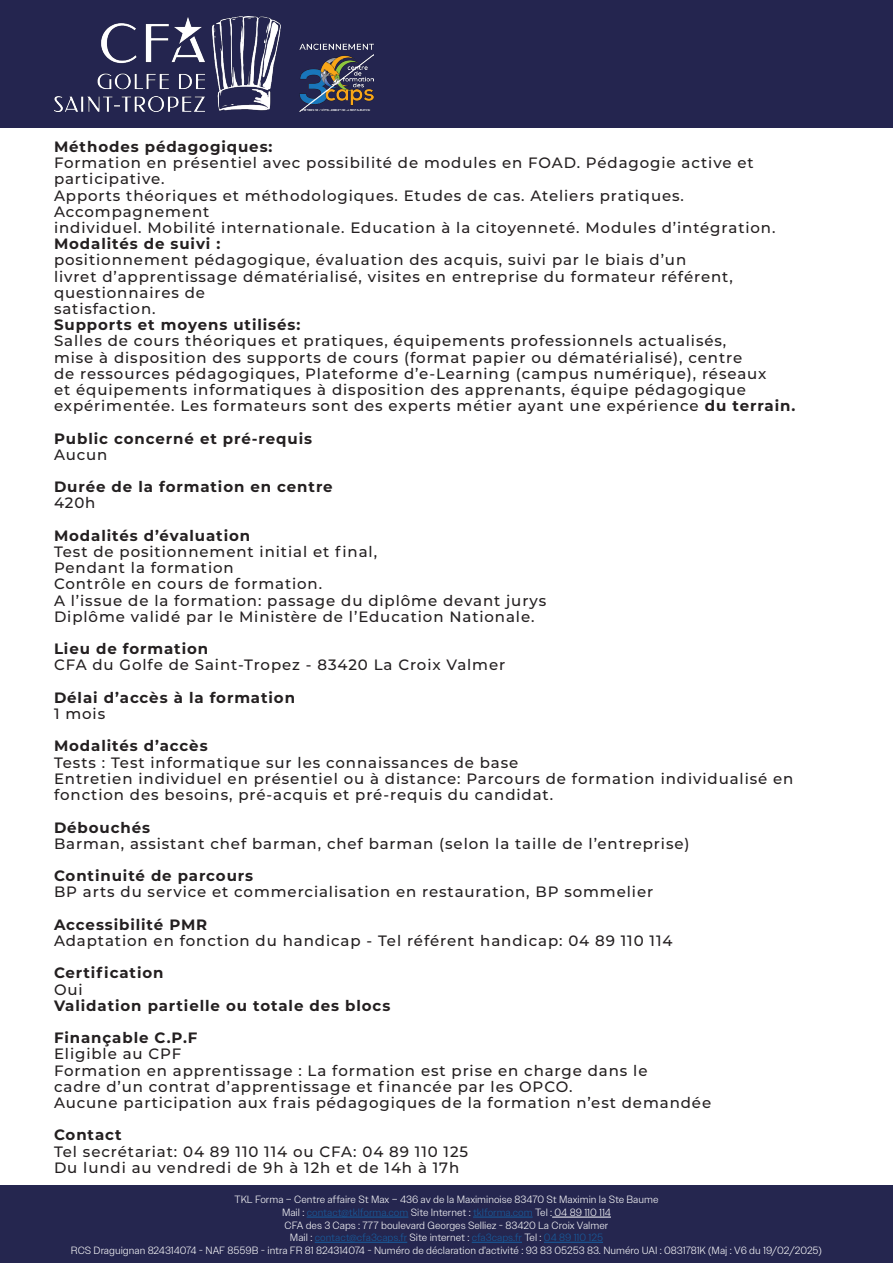
<style>
.page{position:relative;width:893px;height:1263px;background:#fff}
.page>*{position:absolute;margin:0;border:0;box-sizing:border-box;transform-origin:0 0}
.t1{font:500 15px/16.2px "Montserrat";letter-spacing:.06em;color:#231f20}
.t2{font:700 15px "Montserrat";letter-spacing:.06em;color:#231f20}
.t3{font:300 10.5px/12.6px "Owners Text";color:#fff;text-align:center}
.s1{font-weight:700}
.s2{color:#175d9e}
</style>
<div class="page">
<div style="left:0;top:0;width:893px;height:128px;background:#24254f"></div>
<div style="left:0;top:1185px;width:893px;height:78px;background:#25264f"></div>
<hr style="left:307px;top:1217px;width:101px;height:1px;background:#175d9e">
<hr style="left:473px;top:1217px;width:60px;height:1px;background:#175d9e">
<hr style="left:552px;top:1217px;width:59px;height:1px;background:#fff">
<hr style="left:315px;top:1242px;width:92px;height:1px;background:#175d9e">
<hr style="left:472px;top:1242px;width:50px;height:1px;background:#175d9e">
<hr style="left:544px;top:1242px;width:59px;height:1px;background:#175d9e">
<img style="left:54px;top:17px;width:320px;height:94px">
<p class="t2" style="left:54px;top:136px;width:220px">Méthodes pédagogiques:</p>
<p class="t1" style="left:54px;top:154px;width:701px">Formation en présentiel avec possibilité de modules en FOAD. Pédagogie active et participative.</p>
<p class="t1" style="left:54px;top:187px;width:631px">Apports théoriques et méthodologiques. Etudes de cas. Ateliers pratiques.<br>Accompagnement</p>
<p class="t1" style="left:54px;top:219px;width:723px">individuel. Mobilité internationale. Education à la citoyenneté. Modules d’intégration.</p>
<p class="t2" style="left:54px;top:233px;width:168px">Modalités de suivi :</p>
<p class="t1" style="left:54px;top:251px;width:634px">positionnement pédagogique, évaluation des acquis, suivi par le biais d’un</p>
<p class="t1" style="left:54px;top:268px;width:680px">livret d’apprentissage dématérialisé, visites en entreprise du formateur référent, questionnaires de</p>
<p class="t1" style="left:54px;top:300px;width:103px">satisfaction.</p>
<p class="t2" style="left:54px;top:314px;width:248px">Supports et moyens utilisés:</p>
<p class="t1" style="left:54px;top:332px;width:674px">Salles de cours théoriques et pratiques, équipements professionnels actualisés,</p>
<p class="t1" style="left:54px;top:349px;width:690px">mise à disposition des supports de cours (format papier ou dématérialisé), centre</p>
<p class="t1" style="left:54px;top:365px;width:714px">de ressources pédagogiques, Plateforme d’e-Learning (campus numérique), réseaux</p>
<p class="t1" style="left:54px;top:381px;width:743px">et équipements informatiques à disposition des apprenants, équipe pédagogique expérimentée. Les formateurs sont des experts métier ayant une expérience <span class="s1">du terrain.</span></p>
<p class="t2" style="left:54px;top:427px;width:260px">Public concerné et pré-requis</p>
<p class="t1" style="left:54px;top:446px;width:55px">Aucun</p>
<p class="t2" style="left:54px;top:476px;width:280px">Durée de la formation en centre</p>
<p class="t1" style="left:54px;top:494px;width:43px">420h</p>
<p class="t2" style="left:54px;top:525px;width:198px">Modalités d’évaluation</p>
<p class="t1" style="left:54px;top:543px;width:325px">Test de positionnement initial et final,</p>
<p class="t1" style="left:54px;top:559px;width:181px">Pendant la formation</p>
<p class="t1" style="left:54px;top:575px;width:270px">Contrôle en cours de formation.</p>
<p class="t1" style="left:54px;top:592px;width:494px">A l’issue de la formation: passage du diplôme devant jurys</p>
<p class="t1" style="left:54px;top:608px;width:482px">Diplôme validé par le Ministère de l’Education Nationale.</p>
<p class="t2" style="left:54px;top:638px;width:156px">Lieu de formation</p>
<p class="t1" style="left:54px;top:656px;width:453px">CFA du Golfe de Saint-Tropez - 83420 La Croix Valmer</p>
<p class="t2" style="left:54px;top:687px;width:243px">Délai d’accès à la formation</p>
<p class="t1" style="left:54px;top:705px;width:53px">1 mois</p>
<p class="t2" style="left:54px;top:735px;width:155px">Modalités d’accès</p>
<p class="t1" style="left:54px;top:754px;width:466px">Tests : Test informatique sur les connaissances de base</p>
<p class="t1" style="left:54px;top:770px;width:741px">Entretien individuel en présentiel ou à distance: Parcours de formation individualisé en fonction des besoins, pré-acquis et pré-requis du candidat.</p>
<p class="t2" style="left:54px;top:816px;width:98px">Débouchés</p>
<p class="t1" style="left:54px;top:835px;width:637px">Barman, assistant chef barman, chef barman (selon la taille de l’entreprise)</p>
<p class="t2" style="left:54px;top:865px;width:201px">Continuité de parcours</p>
<p class="t1" style="left:54px;top:883px;width:601px">BP arts du service et commercialisation en restauration, BP sommelier</p>
<p class="t2" style="left:54px;top:913px;width:155px">Accessibilité PMR</p>
<p class="t1" style="left:54px;top:932px;width:620px">Adaptation en fonction du handicap - Tel référent handicap: 04 89 110 114</p>
<p class="t2" style="left:54px;top:962px;width:111px">Certification</p>
<p class="t1" style="left:54px;top:980px;width:30px">Oui</p>
<p class="t2" style="left:54px;top:994px;width:338px">Validation partielle ou totale des blocs</p>
<p class="t2" style="left:54px;top:1027px;width:145px">Finançable C.P.F</p>
<p class="t1" style="left:54px;top:1045px;width:129px">Eligible au CPF</p>
<p class="t1" style="left:54px;top:1061px;width:595px">Formation en apprentissage : La formation est prise en charge dans le</p>
<p class="t1" style="left:54px;top:1078px;width:520px">cadre d’un contrat d’apprentissage et financée par les OPCO.</p>
<p class="t1" style="left:54px;top:1094px;width:659px">Aucune participation aux frais pédagogiques de la formation n’est demandée</p>
<p class="t2" style="left:54px;top:1124px;width:69px">Contact</p>
<p class="t1" style="left:54px;top:1142px;width:416px">Tel secrétariat: 04 89 110 114 ou CFA: 04 89 110 125</p>
<p class="t1" style="left:54px;top:1159px;width:407px">Du lundi au vendredi de 9h à 12h et de 14h à 17h</p>
<p class="t3" style="left:71px;top:1193px;width:752px">TKL Forma – Centre affaire St Max – 436 av de la Maximinoise 83470 St Maximin la Ste Baume<br>Mail : <span class="s2">contact@tklforma.com</span> Site Internet : <span class="s2">tklforma.com</span> Tel : 04 89 110 114<br>CFA des 3 Caps : 777 boulevard Georges Selliez - 83420 La Croix Valmer<br>Mail : <span class="s2">contact@cfa3caps.fr</span> Site internet : <span class="s2">cfa3caps.fr</span> Tel : <span class="s2">04 89 110 125<br></span>RCS Draguignan 824314074 - NAF 8559B - intra FR 81 824314074 - Numéro de déclaration d’activité : 93 83 05253 83. Numéro UAI : 0831781K (Maj : V6 du 19/02/2025)</p>
</div>
